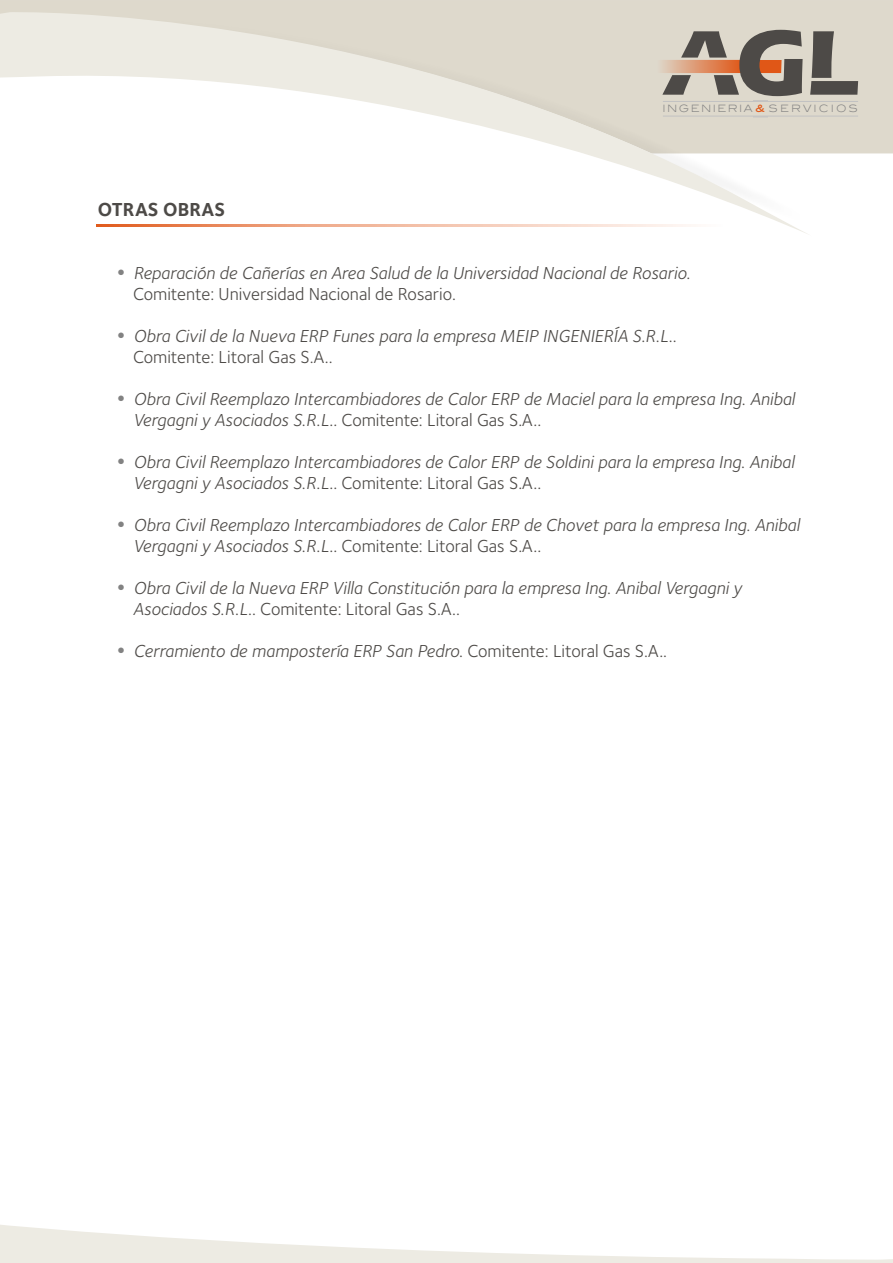
<style>
.page{position:relative;width:893px;height:1263px;background:#fff}
.page>*{position:absolute;margin:0;border:0;box-sizing:border-box;transform-origin:0 0}
.t1{font:700 24px "Foundry Sterling";color:#828282}
.t2{font:700 19.5px "Foundry Sterling";color:#4d4a47}
.t3{font:italic 18px/21px "Foundry Sterling";color:#4d4a47}
.t4{font:18px "Foundry Sterling";color:#4d4a47}
.t5{font:300 10.05px "Blair ITC";letter-spacing:.145em;color:#828282}
.s1{font-weight:500;color:#e05717}
.s2{font-style:normal}
</style>
<div class="page">
<div style="left:820px;top:0;width:73px;height:153px;background:#ded9cc"></div>
<svg style="left:0;top:4px;width:812px;height:231px"></svg>
<svg style="left:0;top:1225px;width:893px;height:38px"></svg>
<hr style="left:663px;top:101px;width:195px;height:1px;background:#c2c2c2">
<hr style="left:663px;top:116px;width:195px;height:1px;background:#c2c2c2">
<svg style="left:753px;top:117px;width:15px;height:1px"></svg>
<svg style="left:810px;top:31px;width:48px;height:64px;background:#949088"></svg>
<div style="left:638px;top:60px;width:144px;height:13px;background:#ded9cc"></div>
<svg style="left:662px;top:30px;width:141px;height:71px;background:#a19285"></svg>
<hr style="left:97px;top:224px;width:709px;height:2px;background:#e05717">
<p class="t2" style="left:98px;top:202px;width:129px">OTRAS OBRAS</p>
<p class="t5" style="left:662px;top:105px;width:197px">INGENIERIA <span class="s1">&amp;</span> SERVICIOS</p>
<h1 class="t1" style="left:116px;top:262px;width:12px">•</h1>
<h1 class="t1" style="left:116px;top:325px;width:12px">•</h1>
<h1 class="t1" style="left:116px;top:388px;width:12px">•</h1>
<h1 class="t1" style="left:116px;top:451px;width:12px">•</h1>
<h1 class="t1" style="left:116px;top:514px;width:12px">•</h1>
<h1 class="t1" style="left:116px;top:577px;width:12px">•</h1>
<h1 class="t1" style="left:116px;top:640px;width:12px">•</h1>
<p class="t3" style="left:133px;top:264px;width:558px">Reparación de Cañerías en Area Salud de la Universidad Nacional de Rosario.</p>
<p class="t4" style="left:133px;top:287px;width:325px">Comitente: Universidad Nacional de Rosario.</p>
<p class="t3" style="left:134px;top:327px;width:545px">Obra Civil de la Nueva ERP Funes para la empresa MEIP INGENIERÍA S.R.L..</p>
<p class="t4" style="left:133px;top:350px;width:201px">Comitente: Litoral Gas S.A..</p>
<p class="t3" style="left:133px;top:390px;width:663px">Obra Civil Reemplazo Intercambiadores de Calor ERP de Maciel para la empresa Ing. Anibal<br>Vergagni y Asociados S.R.L.. <span class="s2">Comitente: Litoral Gas S.A..</span></p>
<p class="t3" style="left:133px;top:453px;width:663px">Obra Civil Reemplazo Intercambiadores de Calor ERP de Soldini para la empresa Ing. Anibal<br>Vergagni y Asociados S.R.L.. <span class="s2">Comitente: Litoral Gas S.A..</span></p>
<p class="t3" style="left:133px;top:516px;width:668px">Obra Civil Reemplazo Intercambiadores de Calor ERP de Chovet para la empresa Ing. Anibal<br>Vergagni y Asociados S.R.L.. <span class="s2">Comitente: Litoral Gas S.A..</span></p>
<p class="t3" style="left:133px;top:579px;width:610px">Obra Civil de la Nueva ERP Villa Constitución para la empresa Ing. Anibal Vergagni y<br>Asociados S.R.L.. <span class="s2">Comitente: Litoral Gas S.A..</span></p>
<p class="t3" style="left:134px;top:642px;width:535px">Cerramiento de mampostería ERP San Pedro. <span class="s2">Comitente: Litoral Gas S.A..</span></p>
</div>
